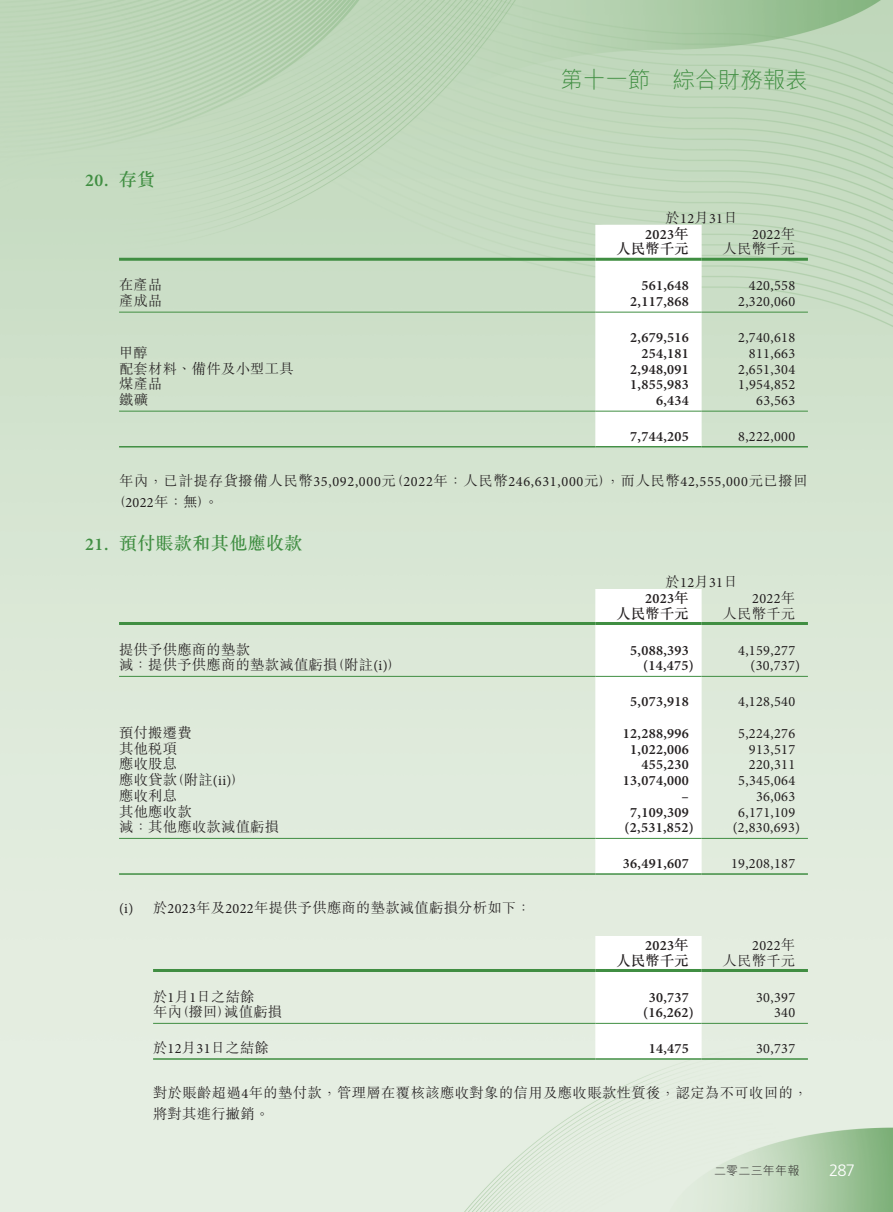
<style>
.page{position:relative;width:893px;height:1212px;background:#fff}
.page>*{position:absolute;margin:0;border:0;box-sizing:border-box;transform-origin:0 0}
.t1{font:300 22.5px "M Hei HK";color:#408e42}
.t2{font:500 18px "M Sung HK";letter-spacing:.02em;color:#408e42}
.t3{font:600 18px "Minion Pro";color:#408e42}
.t4{font:300 16.5px "Frutiger LT Std";color:#fff}
.t5{font:300 14.25px/21px "M Sung HK";letter-spacing:.025em;color:#231f20}
.t6{font:14.25px/15.8px "Minion Pro";letter-spacing:.025em;color:#231f20}
.t7{font:600 14.25px "Minion Pro";letter-spacing:.02em;color:#231f20}
.t8{font:14.25px "Minion Pro";letter-spacing:.05em;color:#231f20}
.t9{font:500 14.25px "M Sung HK";letter-spacing:.02em;color:#231f20}
.t10{font:300 12px "M Hei HK";letter-spacing:.02em;color:#231f20}
.s1{font-family:"M Sung HK";font-weight:500}
.s2{font-family:"M Sung HK";font-weight:300}
.s3{font-weight:600}
.s4{font-family:"Minion Pro";font-weight:400}
.s5{font-family:"Minion Pro";font-weight:600}
</style>
<div class="page">
<img style="left:0;top:0;width:893px;height:1212px">
<svg style="left:595px;top:225px;width:107px;height:221px"></svg>
<hr style="left:119px;top:258px;width:476px;height:3px;background:#408e42">
<hr style="left:595px;top:258px;width:107px;height:3px;background:#408e42">
<hr style="left:702px;top:258px;width:106px;height:3px;background:#408e42">
<hr style="left:119px;top:312px;width:476px;height:1px;background:#408e42">
<hr style="left:595px;top:312px;width:107px;height:1px;background:#408e42">
<hr style="left:702px;top:312px;width:106px;height:1px;background:#408e42">
<hr style="left:119px;top:411px;width:476px;height:1px;background:#408e42">
<hr style="left:595px;top:411px;width:107px;height:1px;background:#408e42">
<hr style="left:702px;top:411px;width:106px;height:1px;background:#408e42">
<hr style="left:119px;top:446px;width:476px;height:1px;background:#408e42">
<hr style="left:595px;top:446px;width:107px;height:1px;background:#408e42">
<hr style="left:702px;top:446px;width:106px;height:1px;background:#408e42">
<svg style="left:595px;top:589px;width:107px;height:284px"></svg>
<hr style="left:119px;top:622px;width:476px;height:3px;background:#408e42">
<hr style="left:595px;top:622px;width:107px;height:3px;background:#408e42">
<hr style="left:702px;top:622px;width:106px;height:3px;background:#408e42">
<hr style="left:119px;top:676px;width:476px;height:1px;background:#408e42">
<hr style="left:595px;top:676px;width:107px;height:1px;background:#408e42">
<hr style="left:702px;top:676px;width:106px;height:1px;background:#408e42">
<hr style="left:119px;top:838px;width:476px;height:1px;background:#408e42">
<hr style="left:595px;top:838px;width:107px;height:1px;background:#408e42">
<hr style="left:702px;top:838px;width:106px;height:1px;background:#408e42">
<hr style="left:119px;top:873px;width:476px;height:2px;background:#408e42">
<hr style="left:595px;top:873px;width:107px;height:2px;background:#408e42">
<hr style="left:702px;top:873px;width:106px;height:2px;background:#408e42">
<svg style="left:595px;top:936px;width:107px;height:122px"></svg>
<hr style="left:153px;top:969px;width:442px;height:3px;background:#408e42">
<hr style="left:595px;top:969px;width:107px;height:3px;background:#408e42">
<hr style="left:702px;top:969px;width:106px;height:3px;background:#408e42">
<hr style="left:153px;top:1023px;width:442px;height:1px;background:#408e42">
<hr style="left:595px;top:1023px;width:107px;height:1px;background:#408e42">
<hr style="left:702px;top:1023px;width:106px;height:1px;background:#408e42">
<hr style="left:153px;top:1058px;width:442px;height:2px;background:#408e42">
<hr style="left:595px;top:1058px;width:107px;height:2px;background:#408e42">
<hr style="left:702px;top:1058px;width:106px;height:2px;background:#408e42">
<p class="t3" style="left:85px;top:168px;width:72px">20. <span class="s1">存貨</span></p>
<h1 class="t1" style="left:560px;top:64px;width:249px">第十一節 綜合財務報表</h1>
<p class="t6" style="left:645px;top:211px;width:94px;text-indent:20px"><span class="s2">於</span>12<span class="s2">月</span>31<span class="s2">日<br></span><span class="s3">2023</span><span class="s1">年</span></p>
<p class="t6" style="left:752px;top:226px;width:44px">2022<span class="s2">年</span></p>
<p class="t9" style="left:616px;top:239px;width:74px">人民幣千元</p>
<p class="t5" style="left:723px;top:238px;width:74px">人民幣千元</p>
<p class="t5" style="left:119px;top:274px;width:45px">在產品</p>
<p class="t7" style="left:641px;top:276px;width:49px">561,648</p>
<p class="t6" style="left:749px;top:278px;width:48px">420,558</p>
<p class="t5" style="left:119px;top:290px;width:45px">產成品</p>
<p class="t7" style="left:630px;top:292px;width:60px">2,117,868</p>
<p class="t6" style="left:738px;top:294px;width:58px">2,320,060</p>
<p class="t7" style="left:630px;top:328px;width:60px">2,679,516</p>
<p class="t6" style="left:738px;top:330px;width:58px">2,740,618</p>
<p class="t5" style="left:119px;top:342px;width:30px">甲醇</p>
<p class="t7" style="left:641px;top:343px;width:49px">254,181</p>
<p class="t6" style="left:749px;top:346px;width:48px">811,663</p>
<p class="t5" style="left:119px;top:357px;width:176px">配套材料、備件及小型工具</p>
<p class="t7" style="left:630px;top:359px;width:60px">2,948,091</p>
<p class="t6" style="left:738px;top:361px;width:58px">2,651,304</p>
<p class="t5" style="left:119px;top:373px;width:45px">煤產品</p>
<p class="t7" style="left:630px;top:375px;width:60px">1,855,983</p>
<p class="t6" style="left:738px;top:377px;width:58px">1,954,852</p>
<p class="t5" style="left:119px;top:389px;width:30px">鐵礦</p>
<p class="t7" style="left:656px;top:391px;width:34px">6,434</p>
<p class="t6" style="left:756px;top:393px;width:41px">63,563</p>
<p class="t7" style="left:630px;top:427px;width:60px">7,744,205</p>
<p class="t6" style="left:738px;top:429px;width:58px">8,222,000</p>
<p class="t8" style="left:119px;top:472px;width:690px"><span class="s2">年內，已計提存貨撥備人民幣</span>35,092,000<span class="s2">元（</span>2022<span class="s2">年：人民幣</span>246,631,000<span class="s2">元），而人民幣</span>42,555,000<span class="s2">元已撥回</span></p>
<p class="t5" style="left:112px;top:490px;width:108px">（<span class="s4">2022</span>年：無）。</p>
<p class="t2" style="left:85px;top:531px;width:219px"><span class="s5">21.</span> 預付賬款和其他應收款</p>
<p class="t6" style="left:645px;top:575px;width:94px;text-indent:20px"><span class="s2">於</span>12<span class="s2">月</span>31<span class="s2">日<br></span><span class="s3">2023</span><span class="s1">年</span></p>
<p class="t6" style="left:752px;top:590px;width:44px">2022<span class="s2">年</span></p>
<p class="t9" style="left:616px;top:603px;width:74px">人民幣千元</p>
<p class="t5" style="left:723px;top:602px;width:74px">人民幣千元</p>
<p class="t5" style="left:119px;top:638px;width:132px">提供予供應商的墊款</p>
<p class="t7" style="left:630px;top:640px;width:60px">5,088,393</p>
<p class="t6" style="left:738px;top:642px;width:58px">4,159,277</p>
<p class="t5" style="left:119px;top:654px;width:283px">減：提供予供應商的墊款減值虧損（附註<span class="s4">(i)</span>）</p>
<p class="t7" style="left:643px;top:656px;width:52px">(14,475)</p>
<p class="t6" style="left:750px;top:658px;width:51px">(30,737)</p>
<p class="t7" style="left:630px;top:692px;width:60px">5,073,918</p>
<p class="t6" style="left:738px;top:694px;width:58px">4,128,540</p>
<p class="t5" style="left:119px;top:721px;width:74px">預付搬遷費</p>
<p class="t7" style="left:623px;top:723px;width:68px">12,288,996</p>
<p class="t6" style="left:738px;top:725px;width:58px">5,224,276</p>
<p class="t5" style="left:119px;top:737px;width:59px">其他稅項</p>
<p class="t7" style="left:630px;top:739px;width:60px">1,022,006</p>
<p class="t6" style="left:749px;top:741px;width:48px">913,517</p>
<p class="t5" style="left:119px;top:753px;width:59px">應收股息</p>
<p class="t7" style="left:641px;top:755px;width:49px">455,230</p>
<p class="t6" style="left:749px;top:757px;width:48px">220,311</p>
<p class="t5" style="left:119px;top:769px;width:127px">應收貸款（附註<span class="s4">(ii)</span>）</p>
<p class="t7" style="left:623px;top:771px;width:68px">13,074,000</p>
<p class="t6" style="left:738px;top:773px;width:58px">5,345,064</p>
<p class="t5" style="left:119px;top:784px;width:59px">應收利息</p>
<p class="t7" style="left:682px;top:786px;width:9px">–</p>
<p class="t6" style="left:756px;top:788px;width:41px">36,063</p>
<p class="t5" style="left:119px;top:800px;width:74px">其他應收款</p>
<p class="t7" style="left:630px;top:802px;width:60px">7,109,309</p>
<p class="t6" style="left:738px;top:804px;width:58px">6,171,109</p>
<p class="t5" style="left:119px;top:816px;width:162px">減：其他應收款減值虧損</p>
<p class="t7" style="left:625px;top:818px;width:71px">(2,531,852)</p>
<p class="t6" style="left:733px;top:820px;width:69px">(2,830,693)</p>
<p class="t7" style="left:623px;top:854px;width:68px">36,491,607</p>
<p class="t6" style="left:731px;top:856px;width:66px">19,208,187</p>
<p class="t5" style="left:119px;top:897px;width:413px"><span class="s4">(i)</span> 於<span class="s4">2023</span>年及<span class="s4">2022</span>年提供予供應商的墊款減值虧損分析如下：</p>
<p class="t7" style="left:645px;top:935px;width:45px">2023<span class="s1">年</span></p>
<p class="t6" style="left:752px;top:937px;width:44px">2022<span class="s2">年</span></p>
<p class="t9" style="left:616px;top:950px;width:74px">人民幣千元</p>
<p class="t5" style="left:723px;top:949px;width:74px">人民幣千元</p>
<p class="t5" style="left:153px;top:985px;width:103px">於<span class="s4">1</span>月<span class="s4">1</span>日之結餘</p>
<p class="t7" style="left:649px;top:987px;width:42px">30,737</p>
<p class="t6" style="left:756px;top:989px;width:41px">30,397</p>
<p class="t5" style="left:153px;top:1001px;width:131px">年內（撥回）減值虧損</p>
<p class="t7" style="left:643px;top:1003px;width:52px">(16,262)</p>
<p class="t6" style="left:774px;top:1005px;width:23px">340</p>
<p class="t5" style="left:153px;top:1037px;width:117px">於<span class="s4">12</span>月<span class="s4">31</span>日之結餘</p>
<p class="t7" style="left:649px;top:1039px;width:42px">14,475</p>
<p class="t6" style="left:756px;top:1041px;width:41px">30,737</p>
<p class="t5" style="left:153px;top:1082px;width:656px">對於賬齡超過<span class="s4">4</span>年的墊付款，管理層在覆核該應收對象的信用及應收賬款性質後，認定為不可收回的，將對其進行撇銷。</p>
<p class="t10" style="left:714px;top:1162px;width:87px">二零二三年年報</p>
<p class="t4" style="left:829px;top:1161px;width:27px">287</p>
</div>
